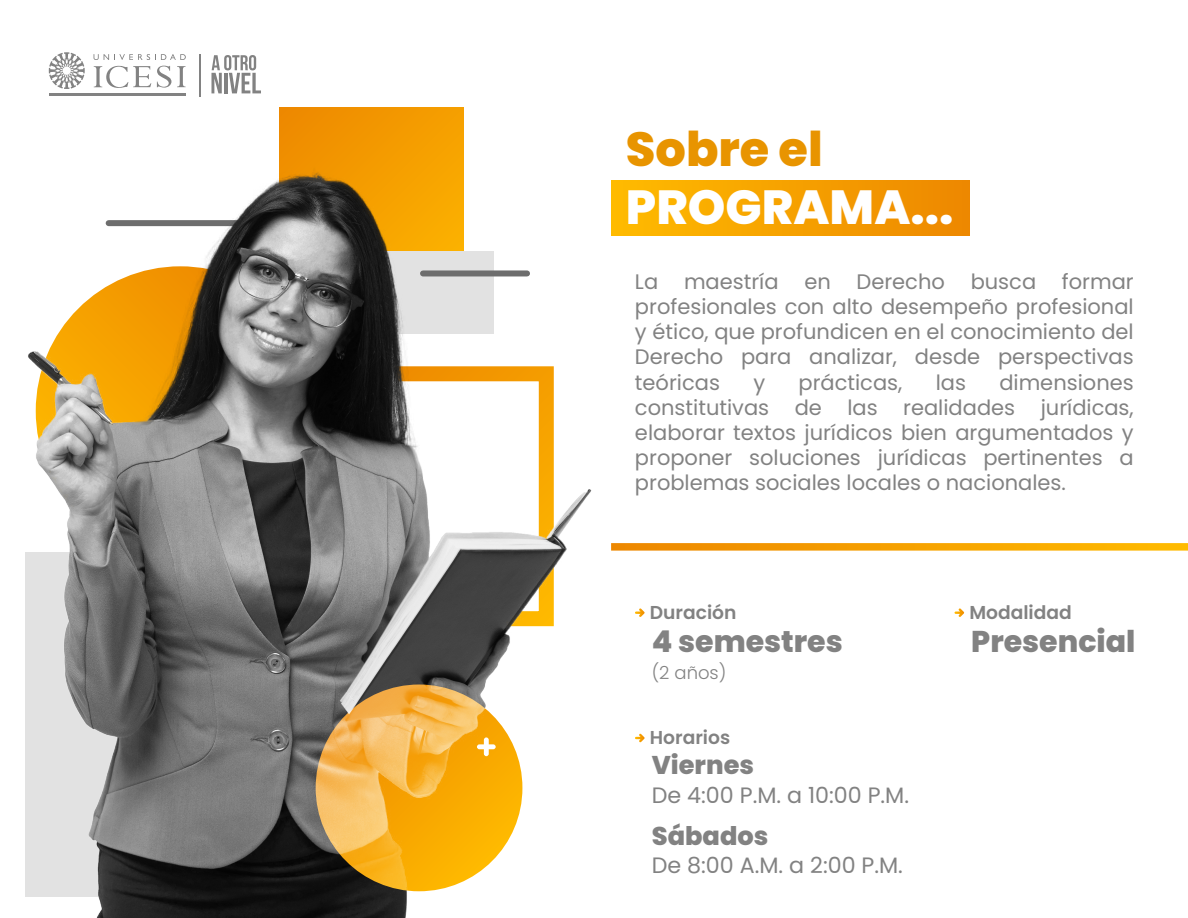
<style>
.page{position:relative;width:1188px;height:918px;background:#fff}
.page>*{position:absolute;margin:0;border:0;box-sizing:border-box;transform-origin:0 0}
.t1{font:800 47.85px "Poppins";color:#fff}
.t2{font:800 47.85px "Poppins";color:#e89400}
.t3{font:800 30px "Poppins";color:#828282}
.t4{font:800 25.65px "Poppins";color:#828282}
.t5{font:22.2px "Poppins";color:#828282}
.t6{font:21px/25.2px "Poppins";color:#828282;text-align:justify}
.t7{font:600 18.6px "Poppins";color:#828282}
.t8{font:300 18px "Poppins";color:#828282}
</style>
<div class="page">
<div style="left:611px;top:180px;width:358px;height:55px;background:linear-gradient(to right,#fb0,#ed8800)"></div>
<svg style="left:635px;top:608px;width:10px;height:9px"></svg>
<svg style="left:635px;top:734px;width:10px;height:8px"></svg>
<svg style="left:955px;top:608px;width:10px;height:9px"></svg>
<div style="left:279px;top:108px;width:185px;height:209px;background:#f29500"></div>
<img style="left:25px;top:132px;width:567px;height:786px">
<svg style="left:316px;top:685px;width:206px;height:206px"></svg>
<div style="left:477px;top:744px;width:19px;height:5px;background:#fff;border-radius:2px"></div>
<div style="left:484px;top:737px;width:5px;height:19px;background:#fff;border-radius:2px"></div>
<svg style="left:49px;top:52px;width:36px;height:37px"></svg>
<hr style="left:49px;top:94px;width:137px;height:2px;background:#828282">
<svg style="left:157px;top:66px;width:14px;height:22px"></svg>
<svg style="left:94px;top:66px;width:57px;height:22px"></svg>
<svg style="left:177px;top:66px;width:9px;height:21px"></svg>
<svg style="left:94px;top:54px;width:92px;height:6px"></svg>
<svg style="left:211px;top:55px;width:50px;height:38px"></svg>
<hr style="left:199px;top:54px;width:1px;height:42px;background:#828282">
<svg style="left:611px;top:543px;width:577px;height:8px"></svg>
<h1 class="t2" style="left:626px;top:121px;width:198px">Sobre el</h1>
<h1 class="t1" style="left:626px;top:180px;width:329px">PROGRAMA...</h1>
<p class="t6" style="left:635px;top:269px;width:500px">La maestría en Derecho busca formar profesionales con alto desempeño profesional y ético, que profundicen en el conocimiento del Derecho para analizar, desde perspectivas teóricas</p>
<p class="t6" style="left:753px;top:370px;width:13px">y</p>
<p class="t6" style="left:798px;top:370px;width:105px">prácticas,</p>
<p class="t6" style="left:936px;top:370px;width:32px">las</p>
<p class="t6" style="left:635px;top:370px;width:500px;text-indent:364px">dimensiones constitutivas de las realidades jurídicas, elaborar textos jurídicos bien argumentados y proponer soluciones jurídicas pertinentes a problemas sociales locales o nacionales.</p>
<p class="t7" style="left:650px;top:602px;width:88px">Duración</p>
<h2 class="t3" style="left:652px;top:624px;width:193px">4 semestres</h2>
<p class="t8" style="left:652px;top:663px;width:76px">(2 años)</p>
<p class="t7" style="left:650px;top:727px;width:82px">Horarios</p>
<p class="t4" style="left:652px;top:750px;width:104px">Viernes</p>
<p class="t5" style="left:652px;top:782px;width:259px">De 4:00 P.M. a 10:00 P.M.</p>
<p class="t4" style="left:652px;top:821px;width:118px">Sábados</p>
<p class="t5" style="left:652px;top:852px;width:253px">De 8:00 A.M. a 2:00 P.M.</p>
<p class="t7" style="left:969px;top:602px;width:104px">Modalidad</p>
<h2 class="t3" style="left:971px;top:624px;width:166px">Presencial</h2>
</div>
